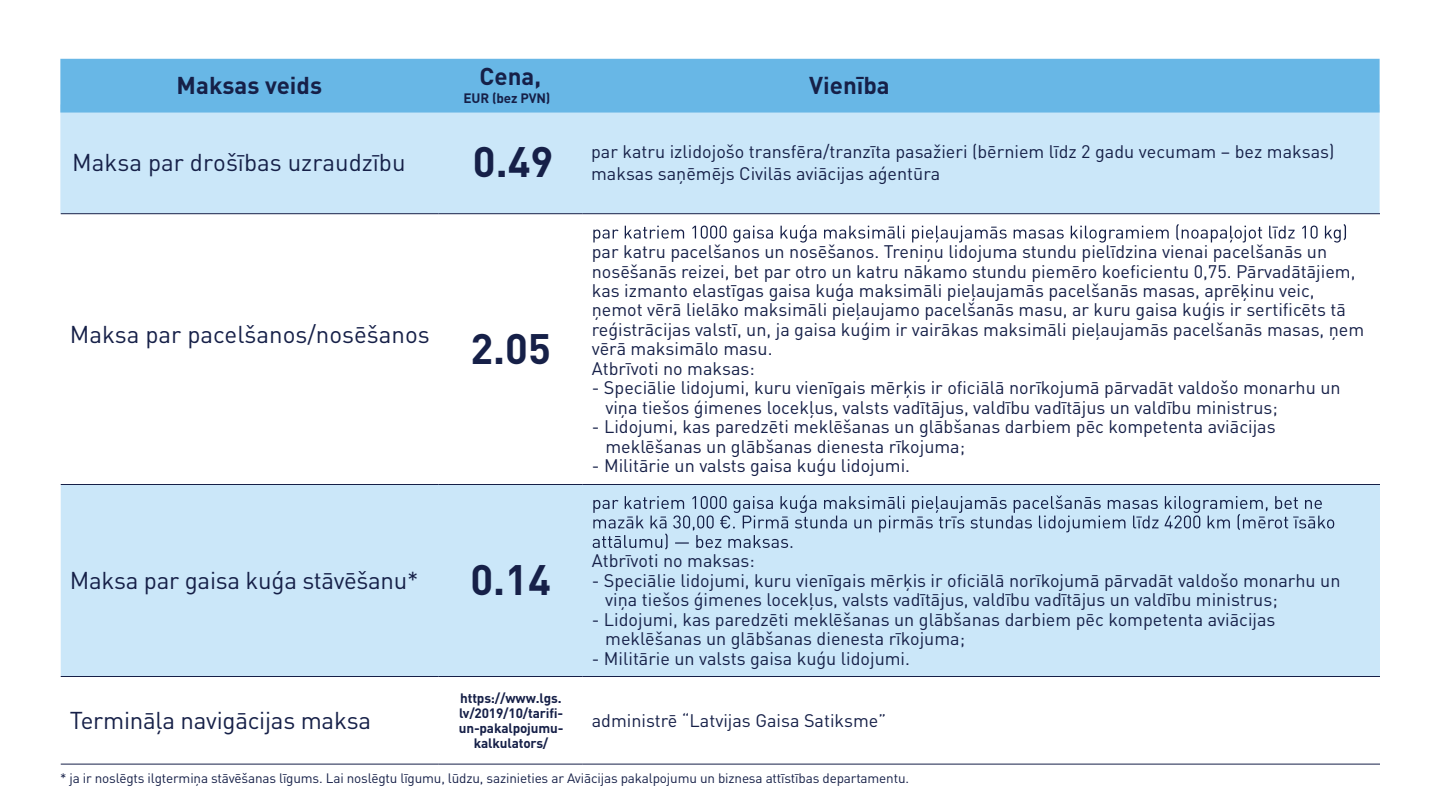
<style>
.page{position:relative;width:1440px;height:810px;background:#fff}
.page>*{position:absolute;margin:0;border:0;box-sizing:border-box;transform-origin:0 0}
.t1{font:700 42.08px "DIN Pro";color:#162048}
.t2{font:24.08px "DIN Pro";letter-spacing:-.005em;color:#162048}
.t3{font:700 24.08px "DIN Pro";color:#162048}
.t4{font:18px/19.5px "DIN Pro";color:#162048}
.t5{font:13.5px "DIN Pro";letter-spacing:-.01em;color:#162048}
.t6{font:700 13.5px/15px "DIN Pro";letter-spacing:-.01em;color:#162048;text-align:center}
.s1{font-weight:700;font-size:42.08px}
</style>
<div class="page">
<div style="left:61px;top:485px;width:1319px;height:191px;background:#cbe7f9"></div>
<div style="left:60px;top:113px;width:1320px;height:101px;background:#cbe7f9"></div>
<hr style="left:61px;top:214px;width:378px;height:1px;background:#162048">
<hr style="left:439px;top:214px;width:144px;height:1px;background:#162048">
<hr style="left:583px;top:214px;width:797px;height:1px;background:#162048">
<hr style="left:61px;top:764px;width:378px;height:1px;background:#162048">
<hr style="left:439px;top:764px;width:144px;height:1px;background:#162048">
<hr style="left:583px;top:764px;width:797px;height:1px;background:#162048">
<hr style="left:61px;top:484px;width:378px;height:1px;background:#162048">
<hr style="left:439px;top:484px;width:144px;height:1px;background:#162048">
<hr style="left:583px;top:484px;width:797px;height:1px;background:#162048">
<hr style="left:61px;top:676px;width:378px;height:1px;background:#162048">
<hr style="left:439px;top:676px;width:144px;height:1px;background:#162048">
<hr style="left:583px;top:676px;width:797px;height:1px;background:#162048">
<div style="left:60px;top:59px;width:1320px;height:54px;background:#68b7e6"></div>
<svg style="left:593px;top:224px;width:753px;height:19px"></svg>
<svg style="left:593px;top:495px;width:741px;height:55px;background:#b5cfe3"></svg>
<h2 class="t3" style="left:177px;top:65px;width:147px">Maksas veids</h2>
<h2 class="t3" style="left:480px;top:56px;width:63px">Cena,</h2>
<p class="t6" style="left:464px;top:89px;width:88px">EUR (bez PVN)</p>
<h2 class="t3" style="left:809px;top:65px;width:82px">Vienība</h2>
<h2 class="t2" style="left:72px;top:146px;width:335px">Maksa par drošības uzraudzību</h2>
<h1 class="t1" style="left:473px;top:127px;width:82px">0.49</h1>
<p class="t4" style="left:591px;top:140px;width:745px;line-height:21.6px">par katru izlidojošo transfēra/tranzīta pasažieri (bērniem līdz 2 gadu vecumam – bez maksas) maksas saņēmējs Civilās aviācijas aģentūra</p>
<h2 class="t2" style="left:70px;top:318px;width:362px">Maksa par pacelšanos/nosēšanos</h2>
<h1 class="t1" style="left:470px;top:314px;width:82px">2.05</h1>
<p class="t4" style="left:592px;top:241px;width:774px">par katru pacelšanos un nosēšanos. Treniņu lidojuma stundu pielīdzina vienai pacelšanās un nosēšanās reizei, bet par otro un katru nākamo stundu piemēro koeficientu 0,75. Pārvadātājiem, kas izmanto elastīgas gaisa kuģa maksimāli pieļaujamās pacelšanās masas, aprēķinu veic, ņemot vērā lielāko maksimāli pieļaujamo pacelšanās masu, ar kuru gaisa kuģis ir sertificēts tā reģistrācijas valstī, un, ja gaisa kuģim ir vairākas maksimāli pieļaujamās pacelšanās masas, ņem vērā maksimālo masu.<br>Atbrīvoti no maksas:</p>
<p class="t4" style="left:605px;top:377px;width:737px;text-indent:-14px">- Speciālie lidojumi, kuru vienīgais mērķis ir oficiālā norīkojumā pārvadāt valdošo monarhu un viņa tiešos ģimenes locekļus, valsts vadītājus, valdību vadītājus un valdību ministrus;</p>
<p class="t4" style="left:605px;top:416px;width:672px;text-indent:-14px">- Lidojumi, kas paredzēti meklēšanas un glābšanas darbiem pēc kompetenta aviācijas meklēšanas un glābšanas dienesta rīkojuma;</p>
<p class="t4" style="left:592px;top:455px;width:320px">- Militārie un valsts gaisa kuģu lidojumi.</p>
<h2 class="t2" style="left:70px;top:564px;width:483px">Maksa par gaisa kuģa stāvēšanu* <span class="s1">0.14</span></h2>
<h2 class="t2" style="left:70px;top:704px;width:303px">Termināļa navigācijas maksa</h2>
<p class="t6" style="left:459px;top:689px;width:106px">https://www.lgs. lv/2019/10/tarifi&shy;un-pakalpojumu&shy;kalkulators/</p>
<p class="t4" style="left:592px;top:550px;width:165px">Atbrīvoti no maksas:</p>
<p class="t4" style="left:605px;top:570px;width:737px;text-indent:-14px">- Speciālie lidojumi, kuru vienīgais mērķis ir oficiālā norīkojumā pārvadāt valdošo monarhu un viņa tiešos ģimenes locekļus, valsts vadītājus, valdību vadītājus un valdību ministrus;</p>
<p class="t4" style="left:605px;top:609px;width:672px;text-indent:-14px">- Lidojumi, kas paredzēti meklēšanas un glābšanas darbiem pēc kompetenta aviācijas meklēšanas un glābšanas dienesta rīkojuma;</p>
<p class="t4" style="left:592px;top:648px;width:320px">- Militārie un valsts gaisa kuģu lidojumi.</p>
<p class="t4" style="left:592px;top:710px;width:296px">administrē “Latvijas Gaisa Satiksme”</p>
<p class="t5" style="left:60px;top:769px;width:851px">* ja ir noslēgts ilgtermiņa stāvēšanas līgums. Lai noslēgtu līgumu, lūdzu, sazinieties ar Aviācijas pakalpojumu un biznesa attīstības departamentu.</p>
</div>
